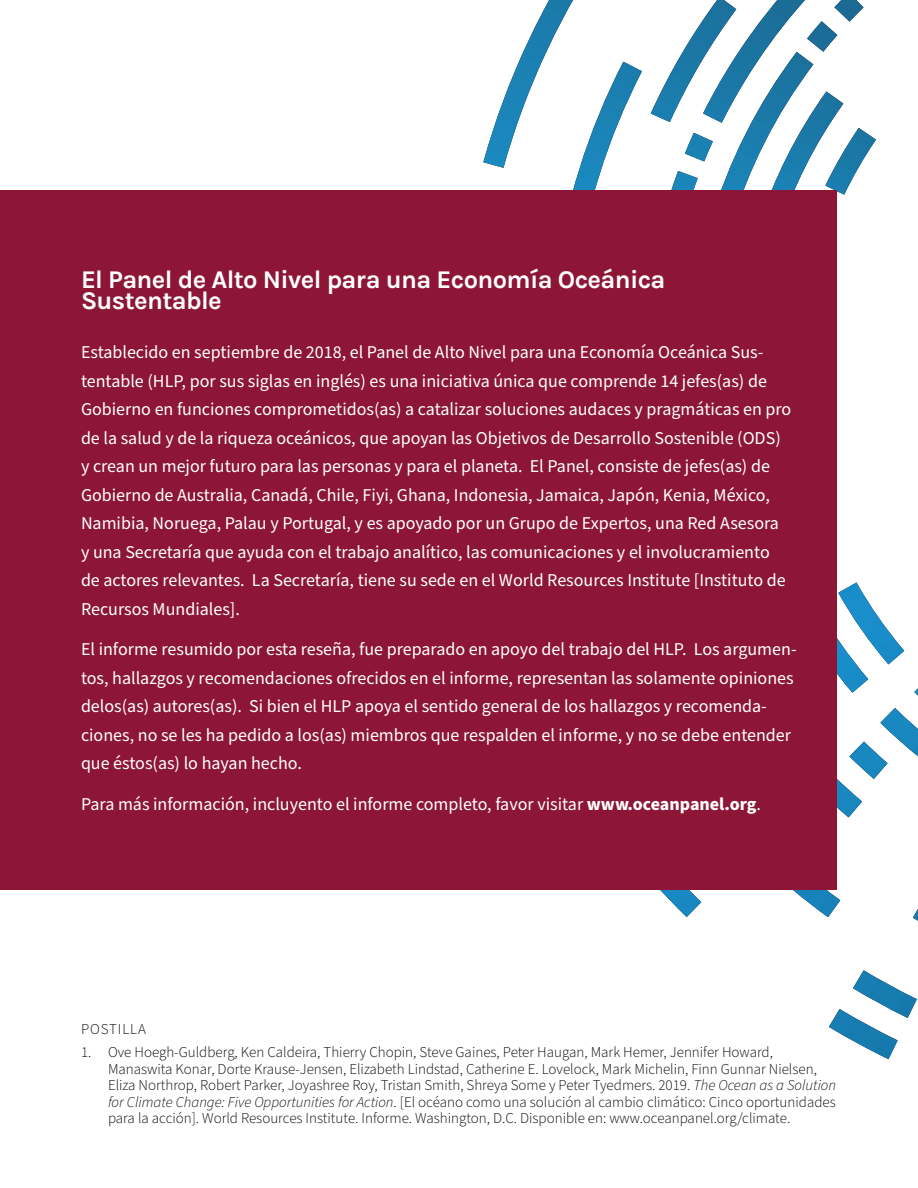
<style>
.page{position:relative;width:918px;height:1188px;background:#fff}
.page>*{position:absolute;margin:0;border:0;box-sizing:border-box;transform-origin:0 0}
.t1{font:700 25.5px/21px "Karla";letter-spacing:-.025em;color:#fff}
.t2{font:18px/28.5px "Source Sans Pro";color:#fff}
.t3{font:300 15px/16.5px "Source Sans Pro";color:#000}
.t4{font:300 15px "Source Sans Pro";letter-spacing:.06em;color:#000}
.s1{font-weight:700}
.s2{font-style:italic}
</style>
<div class="page">
<svg style="left:456px;top:885px;width:462px;height:175px"></svg>
<svg style="left:483px;top:0;width:435px;height:885px"></svg>
<div style="left:0;top:190px;width:836px;height:699px;background:#8d1637"></div>
<h1 class="t1" style="left:81px;top:269px;width:586px">El Panel de Alto Nivel para una Economía Oceánica<br>Sustentable</h1>
<p class="t2" style="left:81px;top:339px;width:712px">Establecido en septiembre de 2018, el Panel de Alto Nivel para una Economía Oceánica Sus&shy;tentable (HLP, por sus siglas en inglés) es una iniciativa única que comprende 14 jefes(as) de Gobierno en funciones comprometidos(as) a catalizar soluciones audaces y pragmáticas en pro de la salud y de la riqueza oceánicos, que apoyan las Objetivos de Desarrollo Sostenible (ODS) y crean un mejor futuro para las personas y para el planeta. El Panel, consiste de jefes(as) de Gobierno de Australia, Canadá, Chile, Fiyi, Ghana, Indonesia, Jamaica, Japón, Kenia, México, Namibia, Noruega, Palau y Portugal, y es apoyado por un Grupo de Expertos, una Red Asesora y una Secretaría que ayuda con el trabajo analítico, las comunicaciones y el involucramiento de actores relevantes. La Secretaría, tiene su sede en el World Resources Institute [Instituto de Recursos Mundiales].</p>
<p class="t2" style="left:81px;top:635px;width:717px">El informe resumido por esta reseña, fue preparado en apoyo del trabajo del HLP. Los argumen&shy;tos, hallazgos y recomendaciones ofrecidos en el informe, representan las solamente opiniones delos(as) autores(as). Si bien el HLP apoya el sentido general de los hallazgos y recomenda&shy;ciones, no se les ha pedido a los(as) miembros que respalden el informe, y no se debe entender que éstos(as) lo hayan hecho.</p>
<p class="t2" style="left:81px;top:790px;width:682px">Para más información, incluyento el informe completo, favor visitar <span class="s1">www.oceanpanel.org</span>.</p>
<p class="t4" style="left:81px;top:1019px;width:67px">POSTILLA</p>
<p class="t3" style="left:108px;top:1044px;width:730px;text-indent:-27px">1. Ove Hoegh-Guldberg, Ken Caldeira, Thierry Chopin, Steve Gaines, Peter Haugan, Mark Hemer, Jennifer Howard, Manaswita Konar, Dorte Krause-Jensen, Elizabeth Lindstad, Catherine E. Lovelock, Mark Michelin, Finn Gunnar Nielsen, Eliza Northrop, Robert Parker, Joyashree Roy, Tristan Smith, Shreya Some y Peter Tyedmers. 2019. <span class="s2">The Ocean as a Solution for Climate Change: Five Opportunities for Action</span>. [El océano como una solución al cambio climático: Cinco oportunidades para la acción]. World Resources Institute. Informe. Washington, D.C. Disponible en: www.oceanpanel.org/climate.</p>
</div>
